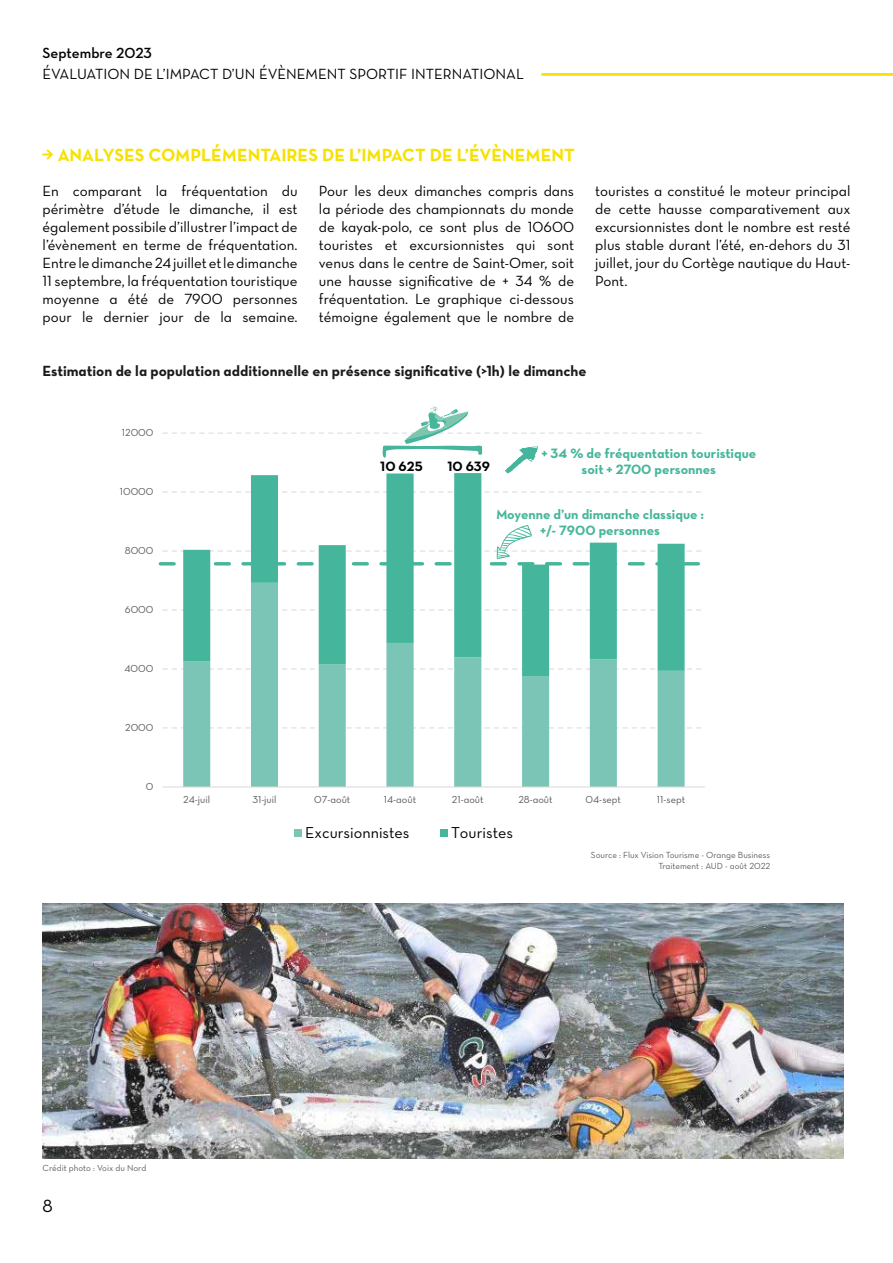
<style>
.page{position:relative;width:893px;height:1263px;background:#fff}
.page>*{position:absolute;margin:0;border:0;box-sizing:border-box;transform-origin:0 0}
.t1{font:18px "Neutra Text Bold Alt";color:#f6e100}
.t2{font:18px "Neutra Text Book Alt";color:#000}
.t3{font:16.05px "Neutra Text Book Alt";color:#010203}
.t4{font:15px/18px "Neutra Text Book Alt";color:#000;text-align:justify}
.t5{font:15px "Neutra Text Bold Alt";color:#1b1b1a}
.t6{font:15px "Neutra Text Demi Alt";color:#000}
.t7{font:13.8px/16.5px "Neutra Text Bold Alt";color:#45b69b;text-align:center}
.t8{font:13.8px "Neutra Text Bold Alt";color:#010203}
.t9{font:10.35px "Neutra Text Book Alt";color:#5a5a5a}
.t10{font:9px/10.8px "Neutra Text Book Alt";color:#5f5e63;text-align:right}
</style>
<div class="page">
<hr style="left:541px;top:73px;width:352px;height:3px;background:#f6e100">
<svg style="left:163px;top:492px;width:538px;height:1px"></svg>
<svg style="left:163px;top:609px;width:538px;height:1px"></svg>
<svg style="left:163px;top:669px;width:538px;height:1px"></svg>
<svg style="left:163px;top:727px;width:538px;height:1px"></svg>
<svg style="left:183px;top:676px;width:502px;height:110px"></svg>
<svg style="left:183px;top:473px;width:502px;height:203px"></svg>
<hr style="left:163px;top:786px;width:542px;height:1px;background:#dad9d9">
<div style="left:294px;top:830px;width:8px;height:7px;background:#7ac5b6"></div>
<div style="left:440px;top:830px;width:8px;height:7px;background:#45b69b"></div>
<svg style="left:160px;top:525px;width:541px;height:40px"></svg>
<svg style="left:163px;top:406px;width:538px;height:67px"></svg>
<img style="left:43px;top:904px;width:800px;height:255px">
<p class="t6" style="left:43px;top:44px;width:111px">Septembre 2023</p>
<p class="t4" style="left:43px;top:64px;width:483px">ÉVALUATION DE L’IMPACT D’UN ÉVÈNEMENT SPORTIF INTERNATIONAL</p>
<p class="t1" style="left:43px;top:143px;width:534px">★ ANALYSES COMPLÉMENTAIRES DE L’IMPACT DE L’ÉVÈNEMENT</p>
<p class="t4" style="left:43px;top:182px;width:257px">En comparant la fréquentation du périmètre d’étude le dimanche, il est également possibile d’illustrer l’impact de l’évènement en terme de fréquentation.<br>Entre le dimanche 24 juillet et le dimanche 11 septembre, la fréquentation touristique moyenne a été de 7900 personnes pour le dernier jour de la semaine.</p>
<p class="t4" style="left:319px;top:182px;width:257px">Pour les deux dimanches compris dans la période des championnats du monde de kayak-polo, ce sont plus de 10600 touristes et excursionnistes qui sont venus dans le centre de Saint-Omer, soit une hausse significative de + 34 % de fréquentation. Le graphique ci-dessous témoigne également que le nombre de</p>
<p class="t4" style="left:595px;top:182px;width:257px">touristes a constitué le moteur principal de cette hausse comparativement aux excursionnistes dont le nombre est resté plus stable durant l’été, en-dehors du 31 juillet, jour du Cortège nautique du Haut-Pont.</p>
<p class="t5" style="left:43px;top:362px;width:546px">Estimation de la population additionnelle en présence significative (&gt;1h) le dimanche</p>
<p class="t9" style="left:122px;top:426px;width:33px">12000</p>
<p class="t9" style="left:120px;top:485px;width:35px">10000</p>
<p class="t9" style="left:125px;top:544px;width:30px">8000</p>
<p class="t9" style="left:125px;top:603px;width:30px">6000</p>
<p class="t9" style="left:125px;top:662px;width:30px">4000</p>
<p class="t9" style="left:125px;top:721px;width:30px">2000</p>
<p class="t9" style="left:146px;top:780px;width:9px">0</p>
<p class="t8" style="left:380px;top:458px;width:44px">10 625</p>
<p class="t8" style="left:447px;top:457px;width:44px">10 639</p>
<p class="t7" style="left:541px;top:444px;width:216px">+ 34 % de fréquentation touristique soit + 2700 personnes</p>
<p class="t7" style="left:496px;top:506px;width:210px">Moyenne d’un dimanche classique : +/- 7900 personnes</p>
<p class="t9" style="left:183px;top:793px;width:28px">24-juil</p>
<p class="t9" style="left:252px;top:793px;width:26px">31-juil</p>
<p class="t9" style="left:314px;top:793px;width:38px">07-août</p>
<p class="t9" style="left:384px;top:793px;width:34px">14-août</p>
<p class="t9" style="left:452px;top:793px;width:33px">21-août</p>
<p class="t9" style="left:518px;top:793px;width:36px">28-août</p>
<p class="t9" style="left:586px;top:793px;width:37px">04-sept</p>
<p class="t9" style="left:657px;top:793px;width:30px">11-sept</p>
<p class="t3" style="left:305px;top:822px;width:106px">Excursionnistes</p>
<p class="t3" style="left:451px;top:822px;width:64px">Touristes</p>
<p class="t10" style="left:591px;top:849px;width:181px">Source : Flux Vision Tourisme - Orange Business<br>Traitement : AUD - août 2022</p>
<p class="t10" style="left:43px;top:1162px;width:105px">Crédit photo : Voix du Nord</p>
<p class="t2" style="left:43px;top:1195px;width:12px">8</p>
</div>
